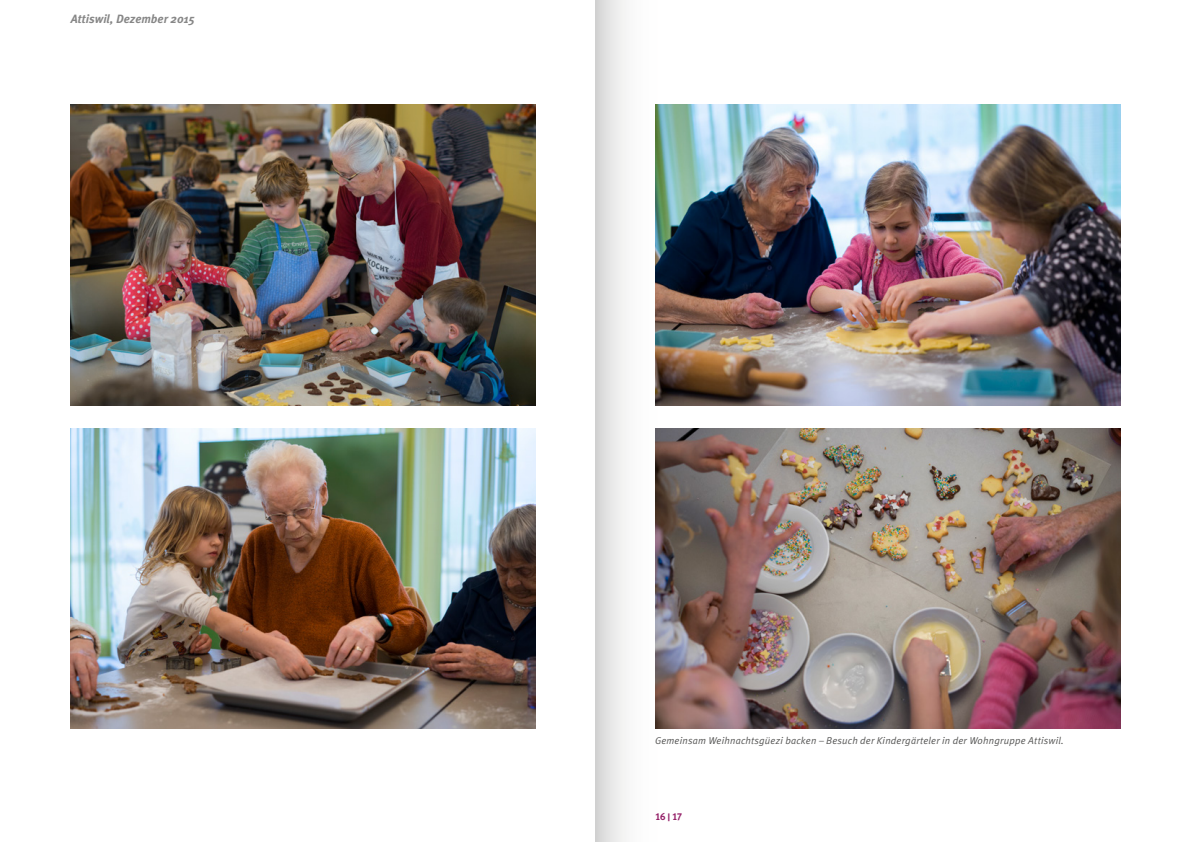
<style>
.page{position:relative;width:1191px;height:842px;background:#fff}
.page>*{position:absolute;margin:0;border:0;box-sizing:border-box;transform-origin:0 0}
.t1{font:italic 700 12px "Meta Plus";color:#878787}
.t2{font:italic 10px "Meta Plus Normal";letter-spacing:.02em;color:#575756}
.t3{font:10px "Meta Plus Bold Caps";color:#952269}
</style>
<div class="page">
<img style="left:71px;top:105px;width:465px;height:300px">
<img style="left:680px;top:428px;width:440px;height:301px">
<img style="left:71px;top:428px;width:465px;height:301px">
<img style="left:680px;top:105px;width:440px;height:300px">
<svg style="left:595px;top:0;width:85px;height:842px"></svg>
<p class="t1" style="left:71px;top:12px;width:125px">Attiswil, Dezember 2015</p>
<p class="t2" style="left:655px;top:735px;width:410px">Gemeinsam Weihnachtsgüezi backen – Besuch der Kindergärteler in der Wohngruppe Attiswil.</p>
<p class="t3" style="left:655px;top:811px;width:29px">16 | 17</p>
</div>
